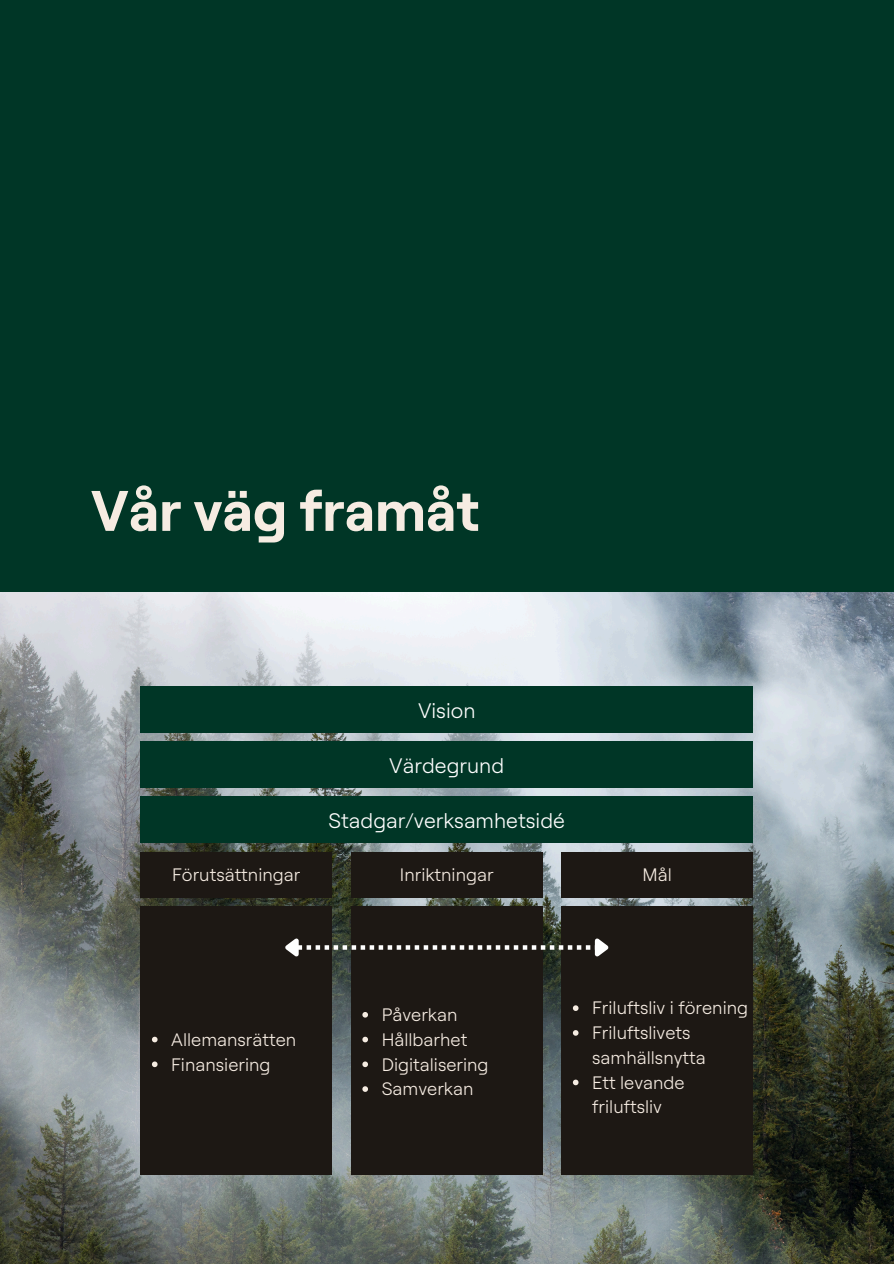
<style>
.page{position:relative;width:894px;height:1264px;background:#fff}
.page>*{position:absolute;margin:0;border:0;box-sizing:border-box;transform-origin:0 0}
.t1{font:700 57px "Roobert";color:#f6ece2}
.t2{font:300 21px "Roobert";color:#fff}
.t3{font:300 18px/24.8px "Roobert";color:#f6ece2}
</style>
<div class="page">
<div style="left:0;top:0;width:893px;height:1263px;background:#003626"></div>
<img style="left:0;top:592px;width:893px;height:671px">
<div style="left:141px;top:686px;width:611px;height:46px;background:#003626"></div>
<div style="left:141px;top:741px;width:611px;height:46px;background:#003626"></div>
<div style="left:141px;top:796px;width:611px;height:47px;background:#003626"></div>
<div style="left:141px;top:852px;width:191px;height:45px;background:#1d1814"></div>
<div style="left:351px;top:852px;width:191px;height:45px;background:#1d1814"></div>
<div style="left:561px;top:852px;width:191px;height:45px;background:#1d1814"></div>
<div style="left:141px;top:906px;width:191px;height:268px;background:#1d1814"></div>
<div style="left:351px;top:906px;width:191px;height:268px;background:#1d1814"></div>
<div style="left:561px;top:906px;width:191px;height:268px;background:#1d1814"></div>
<svg style="left:285px;top:934px;width:324px;height:29px"></svg>
<svg style="left:152px;top:1036px;width:5px;height:6px"></svg>
<svg style="left:152px;top:1061px;width:5px;height:6px"></svg>
<svg style="left:362px;top:1012px;width:6px;height:5px"></svg>
<svg style="left:362px;top:1036px;width:6px;height:6px"></svg>
<svg style="left:362px;top:1061px;width:6px;height:6px"></svg>
<svg style="left:362px;top:1086px;width:6px;height:5px"></svg>
<svg style="left:572px;top:1005px;width:6px;height:5px"></svg>
<svg style="left:572px;top:1030px;width:6px;height:5px"></svg>
<svg style="left:572px;top:1079px;width:6px;height:6px"></svg>
<h2 class="t1" style="left:91px;top:473px;width:390px">Vår väg framåt</h2>
<p class="t2" style="left:418px;top:696px;width:59px">Vision</p>
<h2 class="t2" style="left:389px;top:752px;width:116px">Värdegrund</h2>
<h2 class="t2" style="left:328px;top:807px;width:238px">Stadgar/verksamhetsidé</h2>
<p class="t3" style="left:172px;top:861px;width:129px">Förutsättningar</p>
<p class="t3" style="left:400px;top:861px;width:95px">Inriktningar</p>
<p class="t3" style="left:642px;top:861px;width:31px">Mål</p>
<p class="t3" style="left:171px;top:1026px;width:126px">Allemansrätten</p>
<p class="t3" style="left:171px;top:1051px;width:101px">Finansiering</p>
<p class="t3" style="left:381px;top:1001px;width:77px">Påverkan</p>
<p class="t3" style="left:381px;top:1026px;width:87px">Hållbarhet</p>
<p class="t3" style="left:381px;top:1051px;width:108px">Digitalisering</p>
<p class="t3" style="left:381px;top:1076px;width:93px">Samverkan</p>
<p class="t3" style="left:592px;top:995px;width:157px">Friluftsliv i förening</p>
<p class="t3" style="left:592px;top:1019px;width:115px">Friluftslivets samhällsnytta</p>
<p class="t3" style="left:592px;top:1069px;width:94px">Ett levande friluftsliv</p>
</div>
